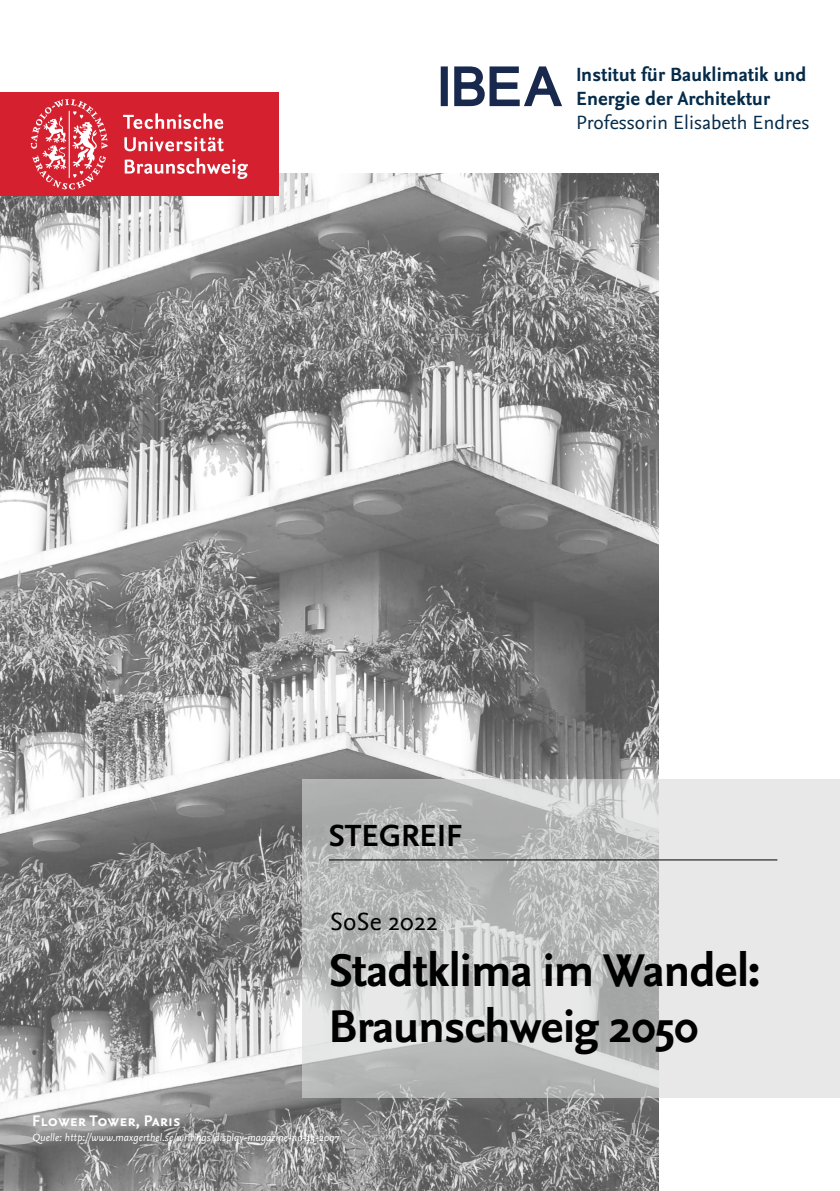
<style>
.page{position:relative;width:840px;height:1191px;background:#fff}
.page>*{position:absolute;margin:0;border:0;box-sizing:border-box;transform-origin:0 0}
.t1{font:52.4px "Arial";color:#18294d}
.Headline_Sans_bold_2{font:700 48px "Nexus Sans Pro";letter-spacing:-.02em;color:#000}
.Subheadline_Sans_bol{font:700 32px "Nexus Sans Pro";color:#000}
.Intro_Sans_13pt_ZAB{font:26px "Nexus Sans Pro";color:#000}
.Institutsname_Einric{font:700 20px "Nexus Sans Pro";color:#052b4a}
.Institutsname_Einric-2{font:20px "Nexus Sans Pro";color:#052b4a}
.Quelle_Legende_Sans{font:700 16px "Nexus Sans Pro";color:#fff}
.Quelle_Legende_Sans-2{font:italic 11px "Nexus Sans Pro";color:#fff}
</style>
<div class="page">
<img style="left:0;top:173px;width:658px;height:1018px">
<svg style="left:302px;top:778px;width:537px;height:319px;background:#cdcdcd"></svg>
<div style="left:0;top:93px;width:278px;height:103px;background:#d5212f"></div>
<svg style="left:31px;top:99px;width:77px;height:91px"></svg>
<svg style="left:123px;top:113px;width:100px;height:16px"></svg>
<svg style="left:124px;top:137px;width:99px;height:14px"></svg>
<svg style="left:125px;top:158px;width:123px;height:21px"></svg>
<hr style="left:329px;top:859px;width:448px;height:1px;background:#000">
<div style="left:440px;top:67px;width:7px;height:39px;border:2px solid #18294d"></div>
<svg style="left:454px;top:67px;width:108px;height:39px"></svg>
<p class="t1" style="left:436px;top:51px;width:125px">IBEA</p>
<p class="Institutsname_Einric" style="left:575px;top:60px;width:232px">Institut für Bauklimatik und</p>
<p class="Institutsname_Einric" style="left:575px;top:84px;width:195px">Energie der Architektur</p>
<p class="Institutsname_Einric-2" style="left:575px;top:108px;width:235px">Professorin Elisabeth Endres</p>
<p class="Subheadline_Sans_bol" style="left:328px;top:811px;width:136px">STEGREIF</p>
<p class="Intro_Sans_13pt_ZAB" style="left:329px;top:901px;width:109px">SoSe 2022</p>
<p class="Headline_Sans_bold_2" style="left:328px;top:933px;width:433px">Stadtklima im Wandel:</p>
<p class="Headline_Sans_bold_2" style="left:328px;top:989px;width:371px">Braunschweig 2050</p>
<p class="Quelle_Legende_Sans" style="left:32px;top:1108px;width:150px">Flower Tower, Paris</p>
<p class="Quelle_Legende_Sans-2" style="left:32px;top:1129px;width:308px">Quelle: http://www.maxgerthel.se/writings/display-magazine-no-13-2007</p>
</div>
